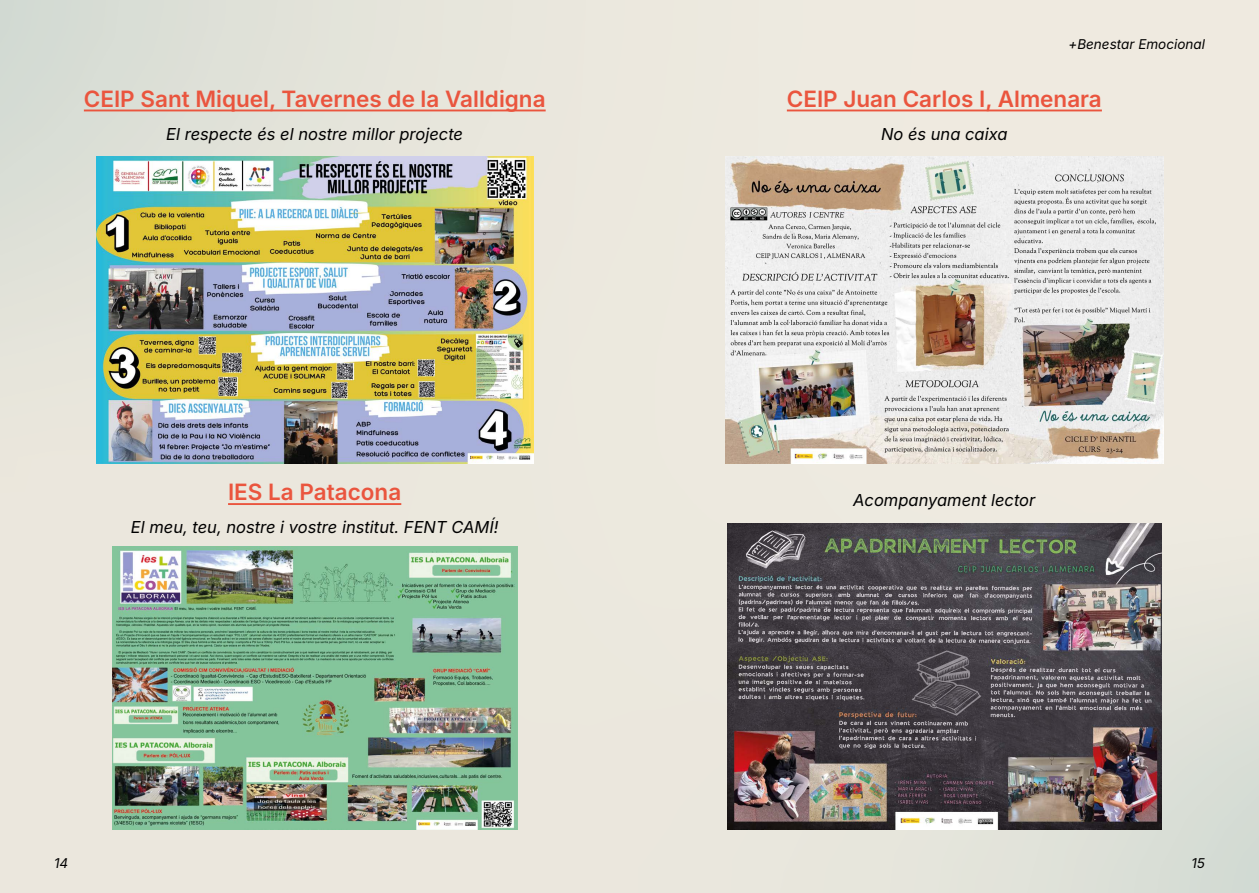
<style>
.page{position:relative;width:1259px;height:893px;background:#fff}
.page>*{position:absolute;margin:0;border:0;box-sizing:border-box;transform-origin:0 0}
.t1{font:600 22.5px "Inter";color:#ea553e}
.t2{font:italic 16.5px "Inter";color:#000}
.t3{font:italic 13.5px "Inter";color:#000}
</style>
<div class="page">
<img style="left:0;top:0;width:1259px;height:893px">
<hr style="left:84px;top:110px;width:461px;height:1px;background:#ea553e">
<hr style="left:787px;top:110px;width:315px;height:1px;background:#ea553e">
<img style="left:112px;top:546px;width:405px;height:283px">
<img style="left:728px;top:523px;width:433px;height:306px">
<img style="left:96px;top:157px;width:437px;height:306px">
<img style="left:725px;top:157px;width:438px;height:306px">
<hr style="left:228px;top:503px;width:173px;height:2px;background:#ea553e">
<p class="t3" style="left:1068px;top:34px;width:138px">+Benestar Emocional</p>
<h1 class="t1" style="left:84px;top:82px;width:463px">CEIP Sant Miquel, Tavernes de la Valldigna</h1>
<h1 class="t1" style="left:787px;top:82px;width:316px">CEIP Juan Carlos I, Almenara</h1>
<p class="t2" style="left:166px;top:122px;width:298px">El respecte és el nostre millor projecte</p>
<p class="t2" style="left:881px;top:122px;width:128px">No és una caixa</p>
<h1 class="t1" style="left:228px;top:475px;width:175px">IES La Patacona</h1>
<p class="t2" style="left:131px;top:515px;width:369px">El meu, teu, nostre i vostre institut. FENT CAMÍ!</p>
<p class="t3" style="left:54px;top:853px;width:16px">14</p>
<p class="t2" style="left:853px;top:488px;width:184px">Acompanyament lector</p>
<p class="t3" style="left:1191px;top:853px;width:15px">15</p>
</div>
